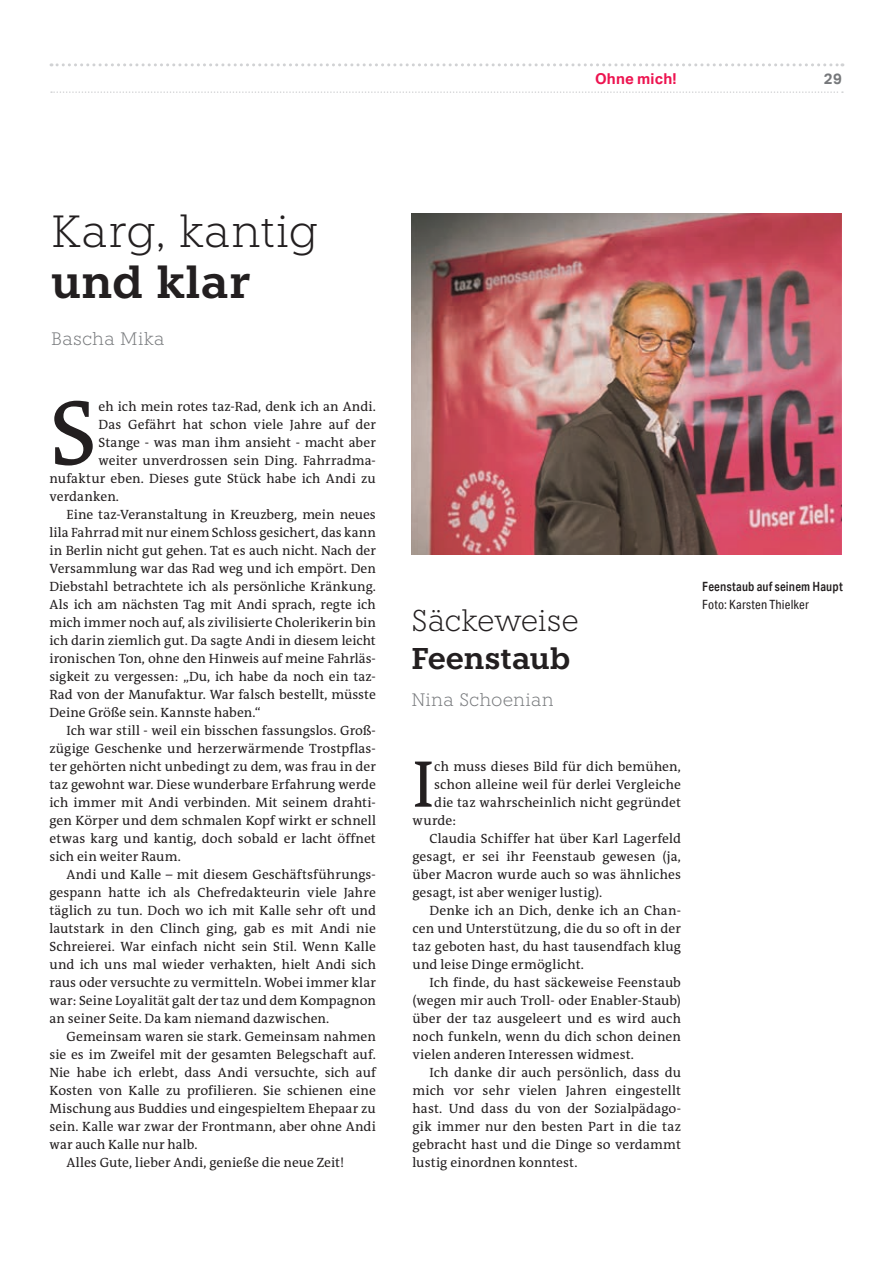
<style>
.page{position:relative;width:893px;height:1263px;background:#fff}
.page>*{position:absolute;margin:0;border:0;box-sizing:border-box;transform-origin:0 0}
.t1{font:93.45px "The Antiqua B W5 Plain";color:#231f20}
.t2{font:66.9px "The Antiqua B W5 Plain";color:#231f20}
.t3{font:300 45px "Knile";letter-spacing:.01em;color:#231f20}
.t4{font:600 45px "Knile";letter-spacing:.01em;color:#231f20}
.t5{font:300 30px "Knile";letter-spacing:-.01em;color:#231f20}
.t6{font:600 30px "Knile";letter-spacing:-.005em;color:#231f20}
.t7{font:300 18px "Knile";letter-spacing:.005em;color:#76787b}
.t8{font:700 15px "Aktiv Grotesk Trial";letter-spacing:.015em;color:#ed1450}
.t9{font:700 15px "Aktiv Grotesk Trial";color:#76787b}
.t10{font:13.5px "The Antiqua B W5 Plain";letter-spacing:.005em;color:#231f20}
.t11{font:500 12.75px "Aktiv Grotesk Cd Trial";letter-spacing:.015em;color:#231f20}
.t12{font:12.75px "Aktiv Grotesk Cd Trial";letter-spacing:.015em;color:#231f20}
</style>
<div class="page">
<svg style="left:51px;top:63px;width:792px;height:3px"></svg>
<svg style="left:51px;top:91px;width:792px;height:2px"></svg>
<img style="left:411px;top:213px;width:431px;height:342px">
<p class="t8" style="left:595px;top:70px;width:83px">Ohne mich!</p>
<p class="t9" style="left:824px;top:70px;width:19px">29</p>
<h3 class="t3" style="left:51px;top:205px;width:269px">Karg, kantig</h3>
<h3 class="t4" style="left:51px;top:255px;width:201px">und klar</h3>
<h3 class="t7" style="left:51px;top:328px;width:115px">Bascha Mika</h3>
<h1 class="t1" style="left:50px;top:373px;width:49px">S</h1>
<p class="t10" style="left:99px;top:397px;width:279px">eh ich mein rotes taz-Rad, denk ich an Andi.</p>
<p class="t10" style="left:99px;top:415px;width:279px">Das Gefährt hat schon viele Jahre auf der</p>
<p class="t10" style="left:99px;top:433px;width:279px">Stange - was man ihm ansieht - macht aber</p>
<p class="t10" style="left:99px;top:451px;width:279px">weiter unverdrossen sein Ding. Fahrradma-</p>
<p class="t10" style="left:50px;top:469px;width:328px">nufaktur eben. Dieses gute Stück habe ich Andi zu</p>
<p class="t10" style="left:50px;top:487px;width:71px">verdanken.</p>
<p class="t10" style="left:67px;top:505px;width:311px">Eine taz-Veranstaltung in Kreuzberg, mein neues</p>
<p class="t10" style="left:50px;top:523px;width:328px">lila Fahrrad mit nur einem Schloss gesichert, das kann</p>
<p class="t10" style="left:50px;top:541px;width:328px">in Berlin nicht gut gehen. Tat es auch nicht. Nach der</p>
<p class="t10" style="left:50px;top:559px;width:328px">Versammlung war das Rad weg und ich empört. Den</p>
<p class="t10" style="left:50px;top:577px;width:328px">Diebstahl betrachtete ich als persönliche Kränkung.</p>
<p class="t10" style="left:50px;top:595px;width:328px">Als ich am nächsten Tag mit Andi sprach, regte ich</p>
<p class="t10" style="left:50px;top:613px;width:328px">mich immer noch auf, als zivilisierte Cholerikerin bin</p>
<p class="t10" style="left:50px;top:631px;width:328px">ich darin ziemlich gut. Da sagte Andi in diesem leicht</p>
<p class="t10" style="left:50px;top:649px;width:328px">ironischen Ton, ohne den Hinweis auf meine Fahrläs-</p>
<p class="t10" style="left:50px;top:667px;width:328px">sigkeit zu vergessen: „Du, ich habe da noch ein taz-</p>
<p class="t10" style="left:50px;top:685px;width:328px">Rad von der Manufaktur. War falsch bestellt, müsste</p>
<p class="t10" style="left:50px;top:703px;width:213px">Deine Größe sein. Kannste haben.“</p>
<p class="t10" style="left:67px;top:721px;width:311px">Ich war still - weil ein bisschen fassungslos. Groß-</p>
<p class="t10" style="left:50px;top:739px;width:328px">zügige Geschenke und herzerwärmende Trostpflas-</p>
<p class="t10" style="left:50px;top:757px;width:328px">ter gehörten nicht unbedingt zu dem, was frau in der</p>
<p class="t10" style="left:50px;top:775px;width:328px">taz gewohnt war. Diese wunderbare Erfahrung werde</p>
<p class="t10" style="left:50px;top:793px;width:328px">ich immer mit Andi verbinden. Mit seinem drahti-</p>
<p class="t10" style="left:50px;top:811px;width:328px">gen Körper und dem schmalen Kopf wirkt er schnell</p>
<p class="t10" style="left:50px;top:829px;width:328px">etwas karg und kantig, doch sobald er lacht öffnet</p>
<p class="t10" style="left:50px;top:847px;width:133px">sich ein weiter Raum.</p>
<p class="t10" style="left:67px;top:865px;width:311px">Andi und Kalle – mit diesem Geschäftsführungs-</p>
<p class="t10" style="left:50px;top:883px;width:328px">gespann hatte ich als Chefredakteurin viele Jahre</p>
<p class="t10" style="left:50px;top:901px;width:328px">täglich zu tun. Doch wo ich mit Kalle sehr oft und</p>
<p class="t10" style="left:50px;top:919px;width:328px">lautstark in den Clinch ging, gab es mit Andi nie</p>
<p class="t10" style="left:50px;top:937px;width:328px">Schreierei. War einfach nicht sein Stil. Wenn Kalle</p>
<p class="t10" style="left:50px;top:955px;width:328px">und ich uns mal wieder verhakten, hielt Andi sich</p>
<p class="t10" style="left:50px;top:973px;width:328px">raus oder versuchte zu vermitteln. Wobei immer klar</p>
<p class="t10" style="left:50px;top:991px;width:328px">war: Seine Loyalität galt der taz und dem Kompagnon</p>
<p class="t10" style="left:50px;top:1009px;width:281px">an seiner Seite. Da kam niemand dazwischen.</p>
<p class="t10" style="left:67px;top:1027px;width:311px">Gemeinsam waren sie stark. Gemeinsam nahmen</p>
<p class="t10" style="left:50px;top:1045px;width:328px">sie es im Zweifel mit der gesamten Belegschaft auf.</p>
<p class="t10" style="left:50px;top:1063px;width:328px">Nie habe ich erlebt, dass Andi versuchte, sich auf</p>
<p class="t10" style="left:50px;top:1081px;width:328px">Kosten von Kalle zu profilieren. Sie schienen eine</p>
<p class="t10" style="left:50px;top:1099px;width:328px">Mischung aus Buddies und eingespieltem Ehepaar zu</p>
<p class="t10" style="left:50px;top:1117px;width:328px">sein. Kalle war zwar der Frontmann, aber ohne Andi</p>
<p class="t10" style="left:50px;top:1135px;width:149px">war auch Kalle nur halb.</p>
<p class="t10" style="left:67px;top:1153px;width:279px">Alles Gute, lieber Andi, genieße die neue Zeit!</p>
<h3 class="t5" style="left:411px;top:603px;width:169px">Säckeweise</h3>
<h3 class="t6" style="left:411px;top:640px;width:161px">Feenstaub</h3>
<h3 class="t7" style="left:411px;top:689px;width:144px">Nina Schoenian</h3>
<h2 class="t2" style="left:412px;top:741px;width:23px">I</h2>
<p class="t10" style="left:434px;top:757px;width:248px">ch muss dieses Bild für dich bemühen,</p>
<p class="t10" style="left:434px;top:775px;width:248px">schon alleine weil für derlei Vergleiche</p>
<p class="t10" style="left:434px;top:793px;width:248px">die taz wahrscheinlich nicht gegründet</p>
<p class="t10" style="left:412px;top:811px;width:45px">wurde:</p>
<p class="t10" style="left:429px;top:829px;width:253px">Claudia Schiffer hat über Karl Lagerfeld</p>
<p class="t10" style="left:412px;top:847px;width:270px">gesagt, er sei ihr Feenstaub gewesen (ja,</p>
<p class="t10" style="left:412px;top:865px;width:270px">über Macron wurde auch so was ähnliches</p>
<p class="t10" style="left:412px;top:883px;width:191px">gesagt, ist aber weniger lustig).</p>
<p class="t10" style="left:429px;top:901px;width:253px">Denke ich an Dich, denke ich an Chan-</p>
<p class="t10" style="left:412px;top:919px;width:270px">cen und Unterstützung, die du so oft in der</p>
<p class="t10" style="left:412px;top:937px;width:270px">taz geboten hast, du hast tausendfach klug</p>
<p class="t10" style="left:412px;top:955px;width:173px">und leise Dinge ermöglicht.</p>
<p class="t10" style="left:429px;top:973px;width:253px">Ich finde, du hast säckeweise Feenstaub</p>
<p class="t10" style="left:412px;top:991px;width:270px">(wegen mir auch Troll- oder Enabler-Staub)</p>
<p class="t10" style="left:412px;top:1009px;width:270px">über der taz ausgeleert und es wird auch</p>
<p class="t10" style="left:412px;top:1027px;width:270px">noch funkeln, wenn du dich schon deinen</p>
<p class="t10" style="left:412px;top:1045px;width:223px">vielen anderen Interessen widmest.</p>
<p class="t10" style="left:429px;top:1063px;width:253px">Ich danke dir auch persönlich, dass du</p>
<p class="t10" style="left:412px;top:1081px;width:270px">mich vor sehr vielen Jahren eingestellt</p>
<p class="t10" style="left:412px;top:1099px;width:270px">hast. Und dass du von der Sozialpädago-</p>
<p class="t10" style="left:412px;top:1117px;width:270px">gik immer nur den besten Part in die taz</p>
<p class="t10" style="left:412px;top:1135px;width:270px">gebracht hast und die Dinge so verdammt</p>
<p class="t10" style="left:412px;top:1153px;width:167px">lustig einordnen konntest.</p>
<p class="t11" style="left:702px;top:578px;width:142px">Feenstaub auf seinem Haupt</p>
<p class="t12" style="left:702px;top:597px;width:108px">Foto: Karsten Thielker</p>
</div>
